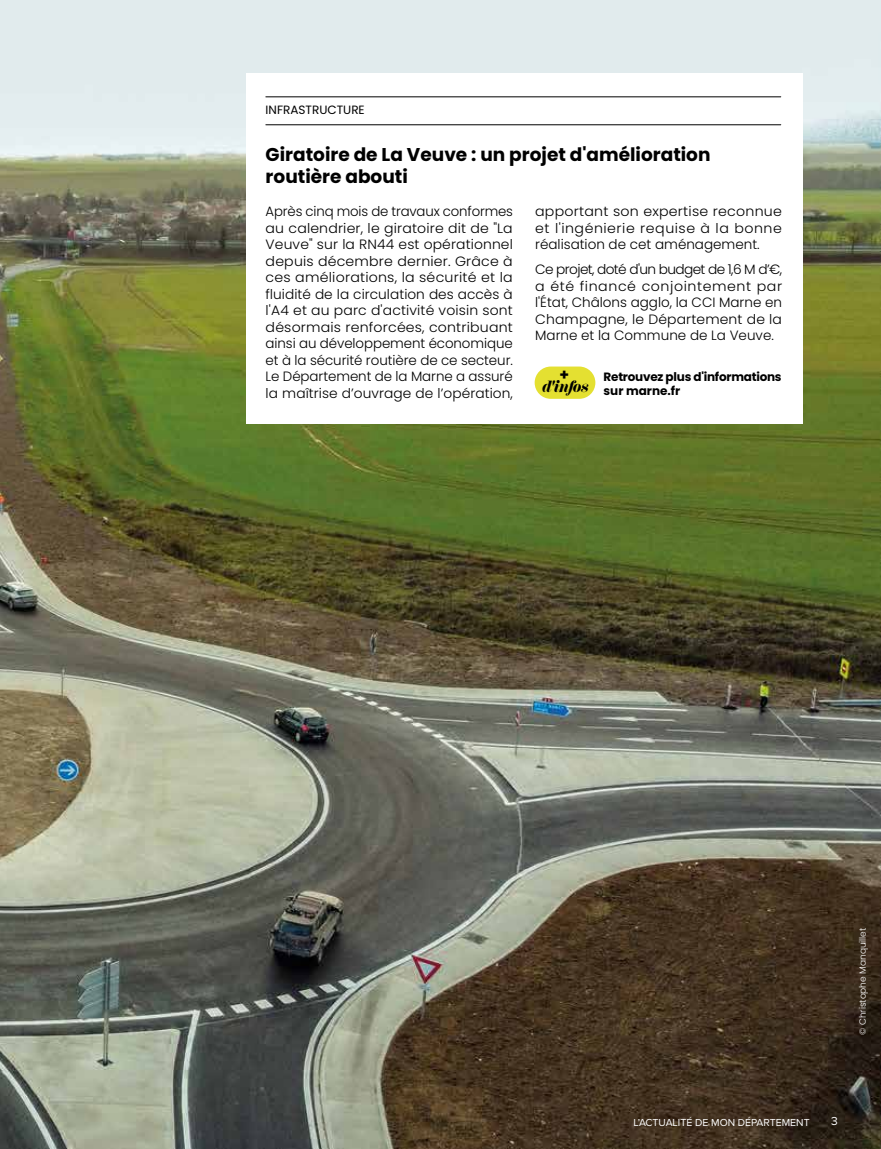
<style>
.page{position:relative;width:881px;height:1149px;background:#fff}
.page>*{position:absolute;margin:0;border:0;box-sizing:border-box;transform-origin:0 0}
.t1{font:700 18.45px/22.2px "Poppins";color:#000}
.t2{font:700 15.45px "Poppins";color:#000}
.t3{font:300 13.5px/16.5px "Poppins";letter-spacing:.005em;color:#000;text-align:justify}
.t4{font:300 13.5px/16.5px "Poppins";letter-spacing:.005em;color:#000;text-align:justify;scale:1.05 1}
.t5{font:700 12px/14.4px "Poppins";letter-spacing:-.02em;color:#000}
.t6{font:12px "Poppins";color:#000}
.t7{font:12px "Proxima Nova";color:#fff}
.t8{font:10.5px "Proxima Nova";color:#fff}
.t9{font:300 9px "Poppins";color:#fff}
</style>
<div class="page">
<img style="left:0;top:0;width:880px;height:1148px">
<div style="left:246px;top:73px;width:555px;height:350px;background:#fff"></div>
<hr style="left:266px;top:124px;width:514px;height:1px;background:#000">
<hr style="left:266px;top:97px;width:514px;height:1px;background:#000">
<div style="left:534px;top:366px;width:61px;height:32px;background:#e4e031;border-radius:16px"></div>
<p class="t6" style="left:265px;top:103px;width:101px">INFRASTRUCTURE</p>
<h1 class="t1" style="left:265px;top:144px;width:446px">Giratoire de La Veuve : un projet d'amélioration routière abouti</h1>
<p class="t4" style="left:535px;top:203px;width:236px">apportant son expertise reconnue et l'ingénierie requise à la bonne réalisation de cet aménagement.</p>
<p class="t3" style="left:535px;top:261px;width:248px">Ce projet, doté d'un budget de 1,6 M d’€, a été financé conjointement par l'État, Châlons agglo, la CCI Marne en Champagne, le Département de la Marne et la Commune de La Veuve.</p>
<p class="t3" style="left:265px;top:203px;width:249px">Après cinq mois de travaux conformes au calendrier, le giratoire dit de "La Veuve" sur la RN44 est opérationnel depuis décembre dernier. Grâce à ces améliorations, la sécurité et la fluidité de la circulation des accès à l'A4 et au parc d'activité voisin sont désormais renforcées, contribuant ainsi au développement économique et à la sécurité routière de ce secteur.<br>Le Département de la Marne a assuré la maîtrise d’ouvrage de l’opération,</p>
<p class="t2" style="left:559px;top:365px;width:11px">+</p>
<p class="t5" style="left:542px;top:369px;width:241px;text-indent:61px">Retrouvez plus d'informations <sup>d'infos</sup> sur marne.fr</p>
<p class="t9" style="left:857px;top:1034px;width:109px;rotate:-90deg">© Christophe Manquillet</p>
<p class="t8" style="left:633px;top:1113px;width:177px">L’ACTUALITÉ DE MON DÉPARTEMENT</p>
<p class="t7" style="left:831px;top:1111px;width:8px">3</p>
</div>
